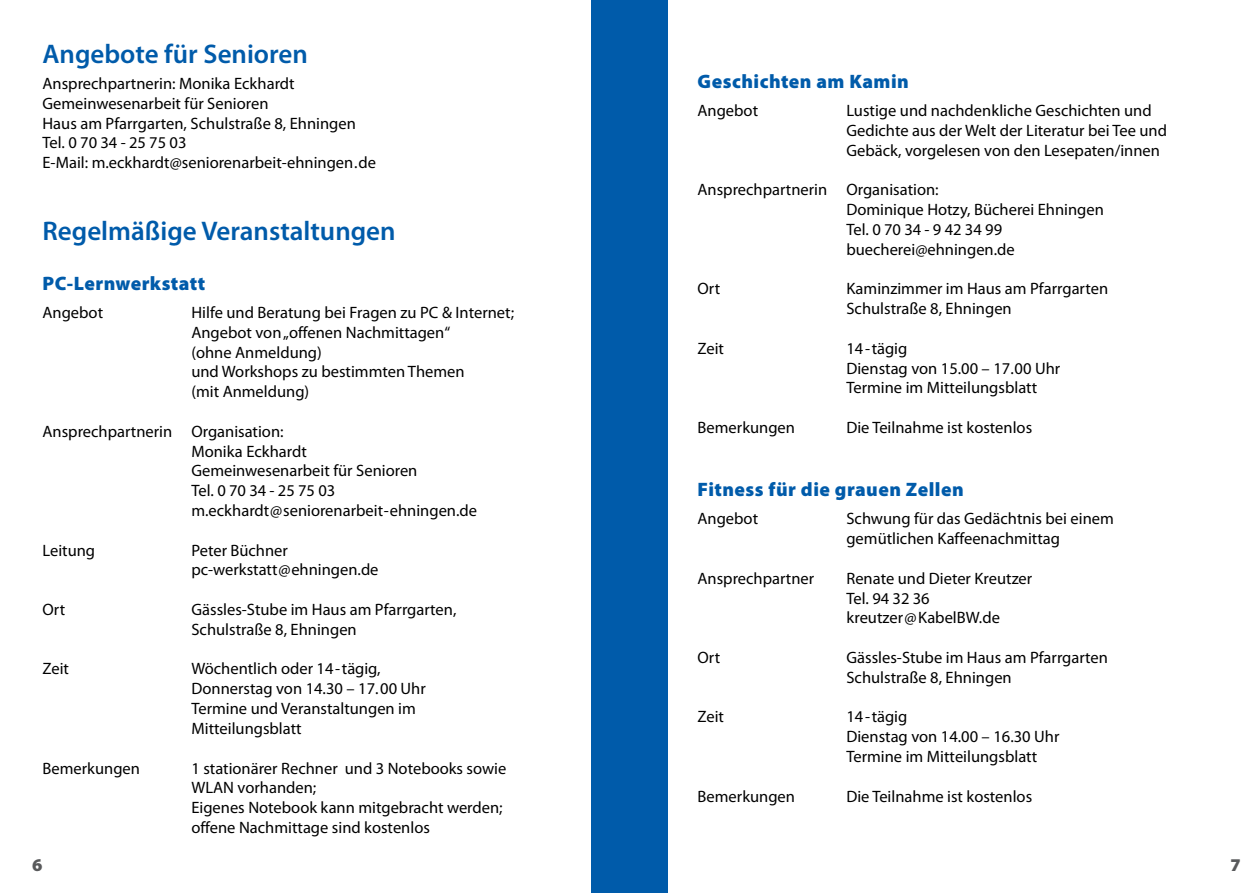
<style>
.page{position:relative;width:1259px;height:893px;background:#fff}
.page>*{position:absolute;margin:0;border:0;box-sizing:border-box;transform-origin:0 0}
.t1{font:600 27px "Myriad Pro";color:#005baa}
.t2{font:900 19.5px "Myriad Pro";letter-spacing:.025em;color:#005baa}
.t3{font:900 18px "Myriad Pro";color:#58595b}
.t4{font:16.5px/19.8px "Myriad Pro";color:#000}
</style>
<div class="page">
<div style="left:591px;top:0;width:77px;height:893px;background:#005baa"></div>
<h1 class="t1" style="left:43px;top:37px;width:267px">Angebote für Senioren</h1>
<p class="t4" style="left:43px;top:73px;width:335px">Ansprechpartnerin: Monika Eckhardt Gemeinwesenarbeit für Senioren<br>Haus am Pfarrgarten, Schulstraße 8, Ehningen Tel. 0 70 34 - 25 75 03<br>E-Mail: m.eckhardt@seniorenarbeit-ehningen.de</p>
<h1 class="t1" style="left:43px;top:214px;width:354px">Regelmäßige Veranstaltungen</h1>
<p class="t2" style="left:43px;top:270px;width:164px">PC-Lernwerkstatt</p>
<p class="t4" style="left:43px;top:302px;width:62px">Angebot</p>
<p class="t4" style="left:191px;top:302px;width:324px">Hilfe und Beratung bei Fragen zu PC &amp; Internet;<br>Angebot von „offenen Nachmittagen“<br>(ohne Anmeldung)<br>und Workshops zu bestimmten Themen<br>(mit Anmeldung)</p>
<p class="t4" style="left:191px;top:421px;width:287px;text-indent:-149px">Ansprechpartnerin Organisation:<br>Monika Eckhardt<br>Gemeinwesenarbeit für Senioren<br>Tel. 0 70 34 - 25 75 03 m.eckhardt@seniorenarbeit-ehningen.de</p>
<p class="t4" style="left:43px;top:540px;width:54px">Leitung</p>
<p class="t4" style="left:191px;top:540px;width:189px">Peter Büchner pc-werkstatt@ehningen.de</p>
<p class="t4" style="left:43px;top:599px;width:24px">Ort</p>
<p class="t4" style="left:191px;top:599px;width:266px">Gässles-Stube im Haus am Pfarrgarten,<br>Schulstraße 8, Ehningen</p>
<p class="t4" style="left:43px;top:659px;width:28px">Zeit</p>
<p class="t4" style="left:191px;top:659px;width:236px">Wöchentlich oder 14-tägig,<br>Donnerstag von 14.30 – 17.00 Uhr<br>Termine und Veranstaltungen im<br>Mitteilungsblatt</p>
<p class="t4" style="left:43px;top:758px;width:99px">Bemerkungen</p>
<p class="t4" style="left:191px;top:758px;width:316px">1 stationärer Rechner und 3 Notebooks sowie WLAN vorhanden;<br>Eigenes Notebook kann mitgebracht werden; offene Nachmittage sind kostenlos</p>
<p class="t2" style="left:697px;top:68px;width:213px">Geschichten am Kamin</p>
<p class="t4" style="left:697px;top:101px;width:62px">Angebot</p>
<p class="t4" style="left:846px;top:101px;width:322px">Lustige und nachdenkliche Geschichten und<br>Gedichte aus der Welt der Literatur bei Tee und<br>Gebäck, vorgelesen von den Lesepaten/innen</p>
<p class="t4" style="left:846px;top:180px;width:259px;text-indent:-149px">Ansprechpartnerin Organisation:<br>Dominique Hotzy, Bücherei Ehningen<br>Tel. 0 70 34 - 9 42 34 99 buecherei@ehningen.de</p>
<p class="t4" style="left:697px;top:279px;width:24px">Ort</p>
<p class="t4" style="left:846px;top:279px;width:263px">Kaminzimmer im Haus am Pfarrgarten<br>Schulstraße 8, Ehningen</p>
<p class="t4" style="left:697px;top:338px;width:28px">Zeit</p>
<p class="t4" style="left:846px;top:338px;width:215px">14-tägig<br>Dienstag von 15.00 – 17.00 Uhr<br>Termine im Mitteilungsblatt</p>
<p class="t4" style="left:697px;top:417px;width:99px">Bemerkungen</p>
<p class="t4" style="left:846px;top:417px;width:187px">Die Teilnahme ist kostenlos</p>
<p class="t2" style="left:697px;top:476px;width:268px">Fitness für die grauen Zellen</p>
<p class="t4" style="left:697px;top:509px;width:62px">Angebot</p>
<p class="t4" style="left:846px;top:509px;width:269px">Schwung für das Gedächtnis bei einem gemütlichen Kaffeenachmittag</p>
<p class="t4" style="left:697px;top:568px;width:118px">Ansprechpartner</p>
<p class="t4" style="left:846px;top:568px;width:187px">Renate und Dieter Kreutzer<br>Tel. 94 32 36 kreutzer@KabelBW.de</p>
<p class="t4" style="left:697px;top:647px;width:24px">Ort</p>
<p class="t4" style="left:846px;top:647px;width:263px">Gässles-Stube im Haus am Pfarrgarten<br>Schulstraße 8, Ehningen</p>
<p class="t4" style="left:697px;top:707px;width:28px">Zeit</p>
<p class="t4" style="left:846px;top:707px;width:214px">14-tägig<br>Dienstag von 14.00 – 16.30 Uhr<br>Termine im Mitteilungsblatt</p>
<p class="t4" style="left:697px;top:786px;width:99px">Bemerkungen</p>
<p class="t4" style="left:846px;top:786px;width:187px">Die Teilnahme ist kostenlos</p>
<p class="t3" style="left:32px;top:853px;width:12px">6</p>
<p class="t3" style="left:1230px;top:853px;width:12px">7</p>
</div>
